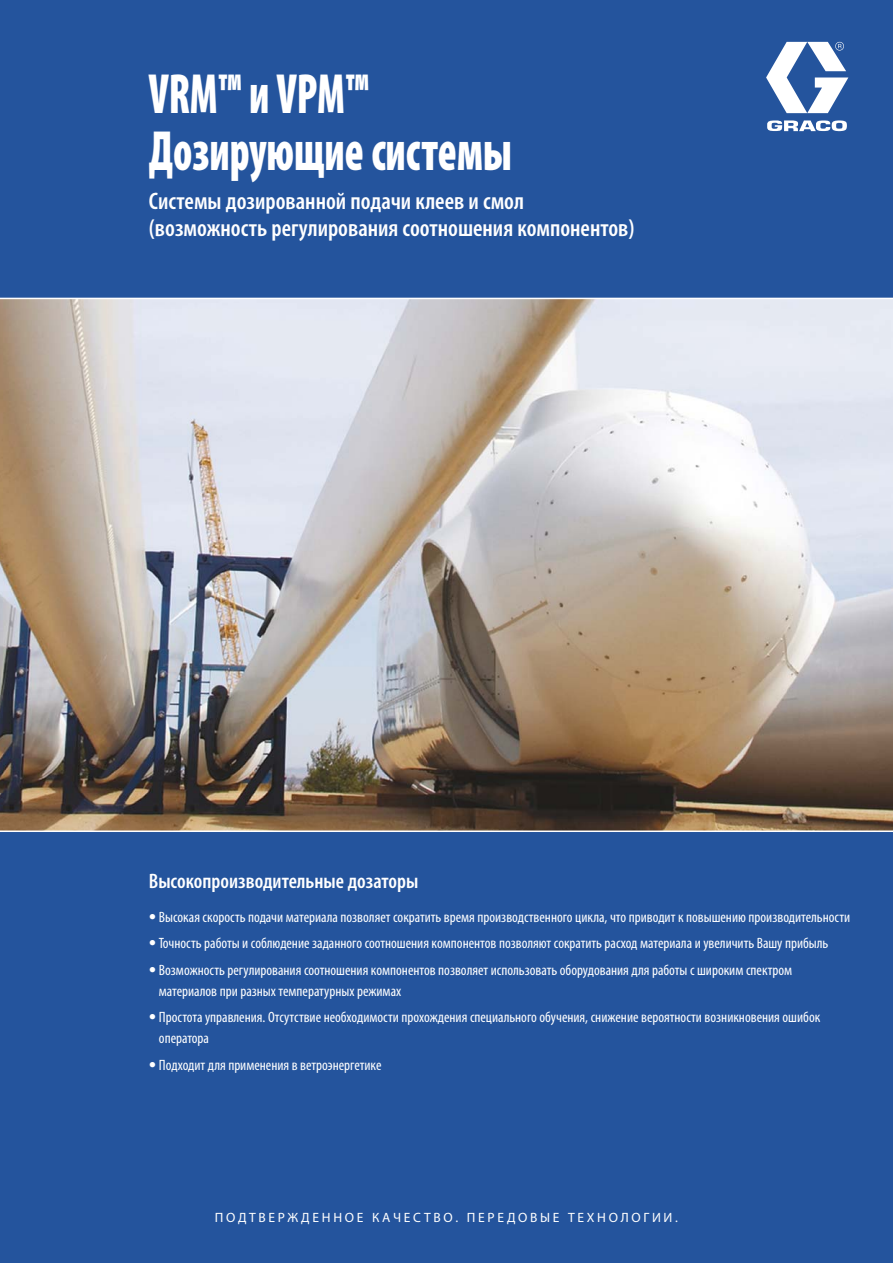
<style>
.page{position:relative;width:893px;height:1263px;background:#24549d}
.page>*{position:absolute;margin:0;border:0;box-sizing:border-box;transform-origin:0 0}
.t1{font:900 condensed 57px/57px "Myriad Pro";color:#fff;scale:.75 1}
.t2{font:600 condensed 24px/27px "Myriad Pro";color:#fff}
.t3{font:600 condensed 21px "Myriad Pro";color:#fff}
.t4{font:condensed 15px/21px "Myriad Pro";color:#fff}
.t5{font:13.5px "Myriad Pro";letter-spacing:.2em;color:#fff}
.s1{font-family:"Helvetica Neue LT Std"}
</style>
<div class="page">
<svg style="left:766px;top:42px;width:82px;height:71px"></svg>
<svg style="left:767px;top:120px;width:80px;height:11px"></svg>
<img style="left:0;top:299px;width:893px;height:531px">
<hr style="left:0;top:298px;width:893px;height:1px;background:#fff">
<hr style="left:0;top:830px;width:893px;height:2px;background:#fff">
<h1 class="t1" style="left:149px;top:71px;width:485px">VRM™ и VPM™<br>Дозирующие системы</h1>
<h2 class="t2" style="left:149px;top:190px;width:487px">Системы дозированной подачи клеев и смол (возможность регулирования соотношения компонентов)</h2>
<h3 class="t3" style="left:149px;top:872px;width:271px">Высокопроизводительные дозаторы</h3>
<p class="t4" style="left:149px;top:908px;width:703px"><span class="s1">•</span> Высокая скорость подачи материала позволяет сократить время производственного цикла, что приводит к повышению производительности</p>
<p class="t4" style="left:149px;top:934px;width:681px"><span class="s1">•</span> Точность работы и соблюдение заданного соотношения компонентов позволяют сократить расход материала и увеличить Вашу прибыль</p>
<p class="t4" style="left:159px;top:961px;width:635px;text-indent:-10px"><span class="s1">•</span> Возможность регулирования соотношения компонентов позволяет использовать оборудования для работы с широким спектром материалов при разных температурных режимах</p>
<p class="t4" style="left:159px;top:1008px;width:663px;text-indent:-10px"><span class="s1">•</span> Простота управления. Отсутствие необходимости прохождения специального обучения, снижение вероятности возникновения ошибок оператора</p>
<p class="t4" style="left:149px;top:1056px;width:234px"><span class="s1">•</span> Подходит для применения в ветроэнергетике</p>
<p class="t5" style="left:215px;top:1212px;width:465px">ПОДТВЕРЖДЕННОЕ КАЧЕСТВО. ПЕРЕДОВЫЕ ТЕХНОЛОГИИ.</p>
</div>
